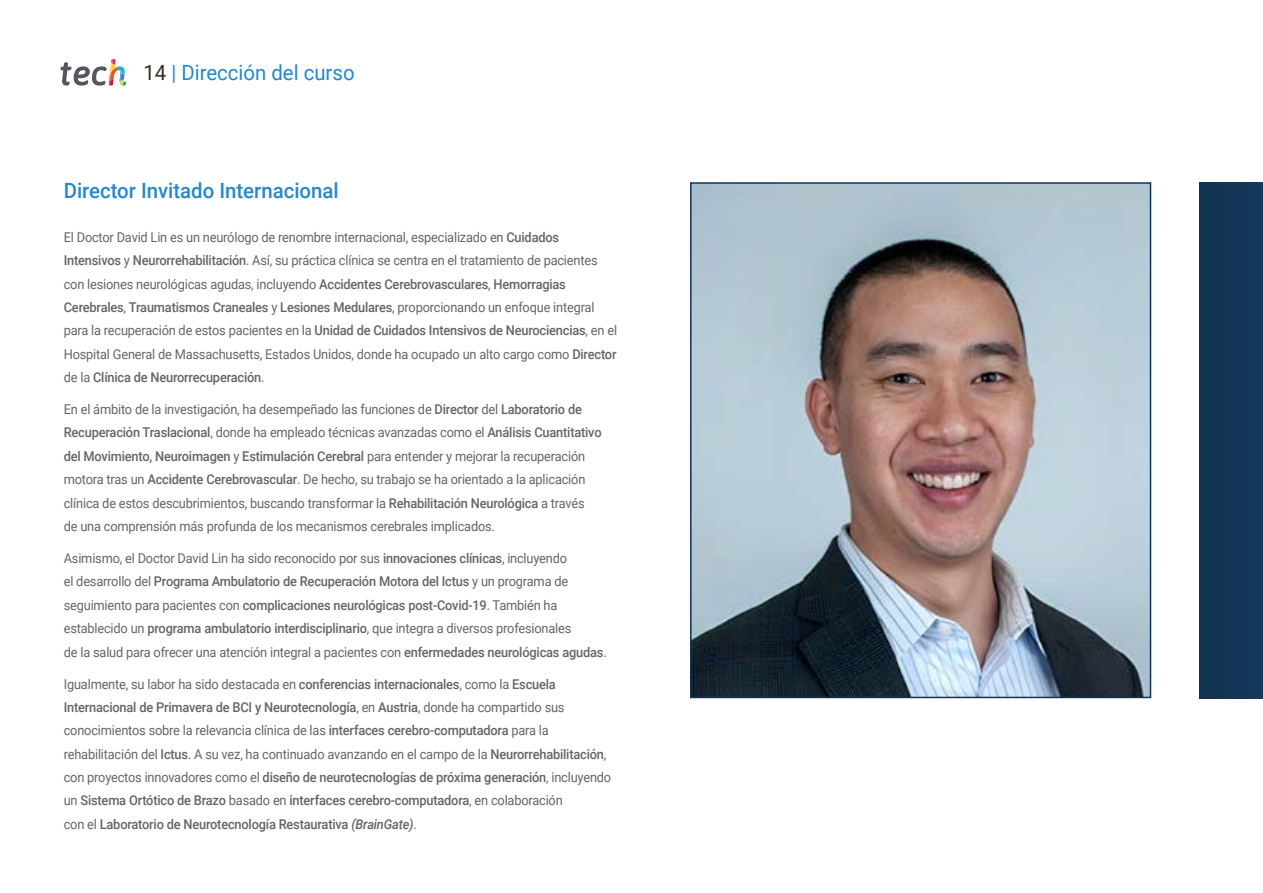
<style>
.page{position:relative;width:1263px;height:893px;background:#fff}
.page>*{position:absolute;margin:0;border:0;box-sizing:border-box;transform-origin:0 0}
.t1{font:500 21px "Roboto";color:#2488c9}
.t2{font:21px "Roboto";color:#2488c9}
.t3{font:13.5px/23.4px "Roboto";letter-spacing:-.015em;color:#656565;scale:.95 1}
.t4{font:500 13.5px/23.4px "Roboto";letter-spacing:-.015em;color:#656565;scale:.95 1}
.s1{color:#312e20}
.s2{font-weight:500}
.s3{font-weight:400}
.s4{font-style:italic}
</style>
<div class="page">
<div style="left:1199px;top:182px;width:64px;height:516px;background:#133556"></div>
<img style="left:693px;top:185px;width:455px;height:510px">
<div style="left:690px;top:182px;width:461px;height:516px;border:2px solid #123352"></div>
<svg style="left:61px;top:59px;width:65px;height:27px"></svg>
<h1 class="t2" style="left:144px;top:57px;width:213px"><span class="s1">14</span> | Dirección del curso</h1>
<h1 class="t1" style="left:64px;top:176px;width:276px">Director Invitado Internacional</h1>
<p class="t3" style="left:64px;top:225px;width:584px">El Doctor David Lin es un neurólogo de renombre internacional, especializado en <span class="s2">Cuidados Intensivos</span> y <span class="s2">Neurorrehabilitación</span>. Así, su práctica clínica se centra en el tratamiento de pacientes con lesiones neurológicas agudas, incluyendo <span class="s2">Accidentes Cerebrovasculares</span>, <span class="s2">Hemorragias Cerebrales</span>, <span class="s2">Traumatismos Craneales</span> y <span class="s2">Lesiones Medulares</span>, proporcionando un enfoque integral para la recuperación de estos pacientes en la <span class="s2">Unidad de Cuidados Intensivos de Neurociencias</span>, en el Hospital General de Massachusetts, Estados Unidos, donde ha ocupado un alto cargo como <span class="s2">Director </span>de la <span class="s2">Clínica de Neurorrecuperación</span>.</p>
<p class="t3" style="left:64px;top:397px;width:568px">En el ámbito de la investigación, ha desempeñado las funciones de <span class="s2">Director</span> del <span class="s2">Laboratorio de Recuperación Traslacional</span>, donde ha empleado técnicas avanzadas como el <span class="s2">Análisis Cuantitativo del Movimiento, Neuroimagen</span> y <span class="s2">Estimulación Cerebral</span> para entender y mejorar la recuperación motora tras un <span class="s2">Accidente Cerebrovascular</span>. De hecho, su trabajo se ha orientado a la aplicación clínica de estos descubrimientos, buscando transformar la <span class="s2">Rehabilitación Neurológica</span> a través de una comprensión más profunda de los mecanismos cerebrales implicados.</p>
<p class="t3" style="left:64px;top:546px;width:573px">Asimismo, el Doctor David Lin ha sido reconocido por sus <span class="s2">innovaciones clínicas</span>, incluyendo<br>el desarrollo del <span class="s2">Programa Ambulatorio de Recuperación Motora del Ictus</span> y un programa de seguimiento para pacientes con <span class="s2">complicaciones neurológicas post-Covid-19</span>. También ha establecido un <span class="s2">programa ambulatorio interdisciplinario</span>, que integra a diversos profesionales<br>de la salud para ofrecer una atención integral a pacientes con <span class="s2">enfermedades neurológicas agudas</span>.</p>
<p class="t4" style="left:64px;top:671px;width:578px"><span class="s3">Igualmente, su labor ha sido destacada en</span> conferencias internacionales<span class="s3">, como la</span> Escuela Internacional de Primavera de BCI y Neurotecnología<span class="s3">, en</span> Austria<span class="s3">, donde ha compartido sus conocimientos sobre la relevancia clínica de las</span> interfaces cerebro-computadora <span class="s3">para la rehabilitación del</span> Ictus<span class="s3">. A su vez, ha continuado avanzando en el campo de la</span> Neurorrehabilitación<span class="s3">, con proyectos innovadores como el</span> diseño de neurotecnologías de próxima generación<span class="s3">, incluyendo un</span> Sistema Ortótico de Brazo <span class="s3">basado en</span> interfaces cerebro-computadora<span class="s3">, en colaboración<br>con el</span> Laboratorio de Neurotecnología Restaurativa <span class="s4">(BrainGate)</span><span class="s3">.</span></p>
</div>
